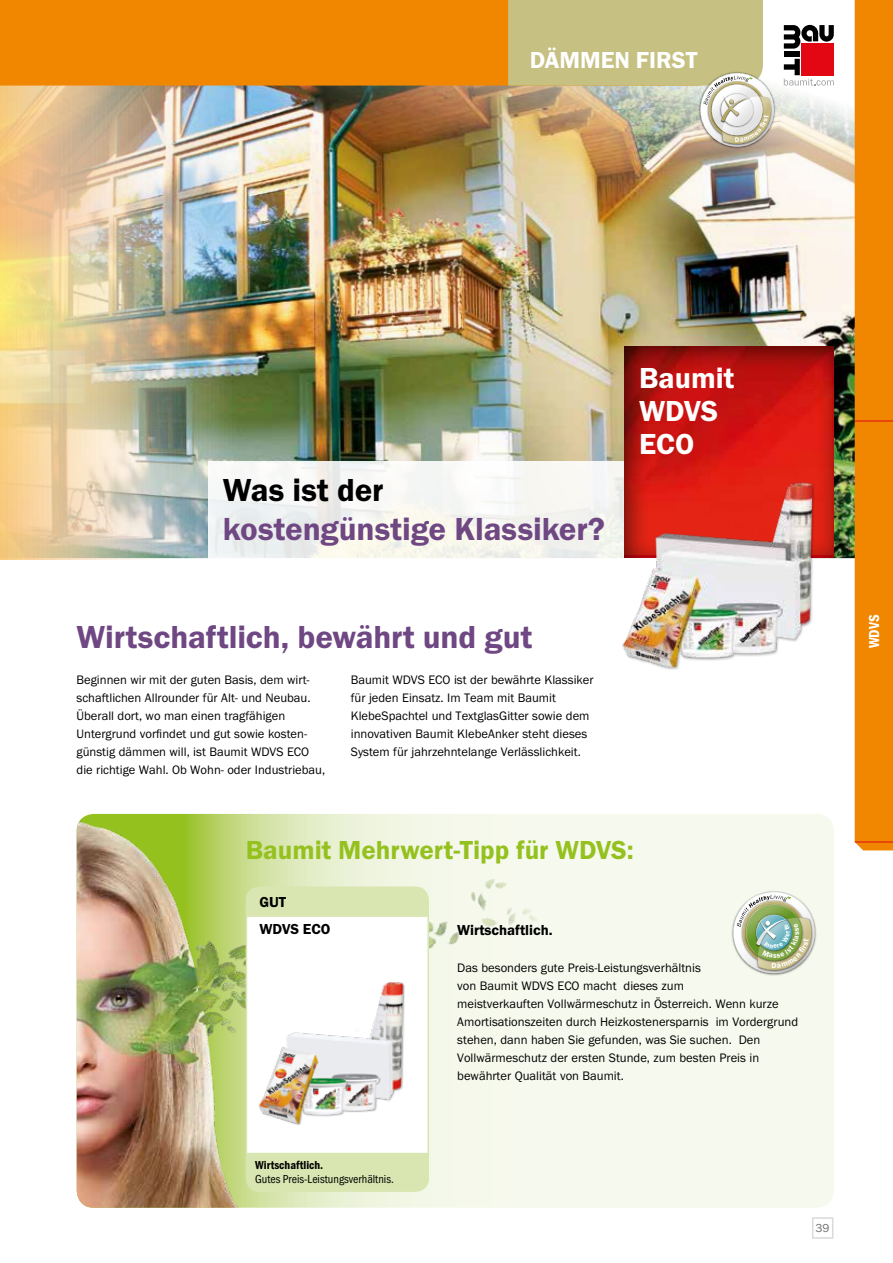
<style>
.page{position:relative;width:893px;height:1263px;background:#fff}
.page>*{position:absolute;margin:0;border:0;box-sizing:border-box;transform-origin:0 0}
.t1{font:33px "BM Franklin Gothic URW Dem";letter-spacing:-.005em;color:#6f4783}
.t2{font:33px "BM Franklin Gothic URW Dem";letter-spacing:-.005em;color:#000}
.t3{font:30px/33px "BM Franklin Gothic URW Dem";color:#fff}
.t4{font:27px "BM Franklin Gothic URW Dem";color:#95c11f}
.t5{font:24px "BM Franklin Gothic URW Dem";color:#fff}
.t6{font:15px/27px "BM Franklin Gothic URW Dem";color:#000}
.t7{font:15px "BM Franklin Gothic URW Con Dem";color:#fff}
.t8{font:12.75px/18px "BM Franklin Gothic URW Boo";color:#000}
.t9{font:12px "BM Franklin Gothic URW Con Boo";color:#000}
.t10{font:12px "BM Franklin Gothic URW Con Dem";color:#000}
.t11{font:12px "BM Franklin Gothic URW Boo";color:#706f6f}
</style>
<div class="page">
<img style="left:314px;top:342px;width:541px;height:216px">
<img style="left:0;top:86px;width:314px;height:473px">
<img style="left:173px;top:0;width:682px;height:342px">
<div style="left:0;top:0;width:508px;height:86px;background:#f18700"></div>
<svg style="left:208px;top:461px;width:414px;height:98px;fill:#f6f7f2"></svg>
<div style="left:622px;top:345px;width:213px;height:216px;background:#000;opacity:.62"></div>
<div style="left:784px;top:51px;width:16px;height:6px;background:#000"></div>
<div style="left:801px;top:43px;width:33px;height:32px;background:#e30613"></div>
<svg style="left:784px;top:25px;width:50px;height:24px"></svg>
<svg style="left:784px;top:59px;width:50px;height:27px"></svg>
<div style="left:622px;top:482px;width:193px;height:188px;background:#000;opacity:.3"></div>
<img style="left:612px;top:479px;width:213px;height:187px">
<img style="left:77px;top:814px;width:816px;height:394px">
<div style="left:246px;top:887px;width:182px;height:304px;background:#fff;border-radius:13px"></div>
<div style="left:246px;top:887px;width:183px;height:305px;border:2px solid #d9e6b1;border-radius:13px"></div>
<div style="left:246px;top:1153px;width:182px;height:38px;background:#d9e6b1"></div>
<div style="left:246px;top:887px;width:182px;height:30px;background:#d9e6b1"></div>
<div style="left:727px;top:886px;width:94px;height:93px;background:#f6f9ed"></div>
<img style="left:258px;top:982px;width:147px;height:143px">
<img style="left:695px;top:68px;width:84px;height:84px">
<div style="left:812px;top:1217px;width:21px;height:22px;border:2px solid #dadada"></div>
<div style="left:855px;top:0;width:38px;height:850px;background:#f18700"></div>
<hr style="left:855px;top:421px;width:38px;height:1px;background:#e30613">
<hr style="left:855px;top:842px;width:38px;height:1px;background:#e30613">
<img style="left:733px;top:892px;width:82px;height:81px">
<img style="left:508px;top:0;width:266px;height:147px">
<h3 class="t5" style="left:530px;top:45px;width:169px">DÄMMEN FIRST</h3>
<h1 class="t2" style="left:223px;top:469px;width:162px">Was ist der</h1>
<h1 class="t1" style="left:223px;top:508px;width:384px">kostengünstige Klassiker?</h1>
<h2 class="t3" style="left:639px;top:362px;width:97px">Baumit<br>WDVS<br>ECO</h2>
<h1 class="t1" style="left:77px;top:617px;width:457px">Wirtschaftlich, bewährt und gut</h1>
<p class="t8" style="left:77px;top:671px;width:250px">Beginnen wir mit der guten Basis, dem wirt&shy;schaftlichen Allrounder für Alt- und Neubau.<br>Überall dort, wo man einen tragfähigen Untergrund vorfindet und gut sowie kosten&shy;günstig dämmen will, ist Baumit WDVS ECO die richtige Wahl. Ob Wohn- oder Industriebau,</p>
<p class="t8" style="left:351px;top:671px;width:244px">Baumit WDVS ECO ist der bewährte Klassiker für jeden Einsatz. Im Team mit Baumit KlebeSpachtel und TextglasGitter sowie dem innovativen Baumit KlebeAnker steht dieses System für jahrzehntelange Verlässlichkeit.</p>
<h3 class="t4" style="left:246px;top:833px;width:389px">Baumit Mehrwert-Tipp für WDVS:</h3>
<p class="t6" style="left:259px;top:889px;width:72px">GUT<br>WDVS ECO</p>
<p class="t6" style="left:457px;top:917px;width:97px">Wirtschaftlich.</p>
<p class="t8" style="left:457px;top:959px;width:342px">Das besonders gute Preis-Leistungsverhältnis<br>von Baumit WDVS ECO macht dieses zum<br>meistverkauften Vollwärmeschutz in Österreich. Wenn kurze Amortisationszeiten durch Heizkostenersparnis im Vordergrund stehen, dann haben Sie gefunden, was Sie suchen. Den Vollwärmeschutz der ersten Stunde, zum besten Preis in bewährter Qualität von Baumit.</p>
<p class="t10" style="left:255px;top:1158px;width:70px">Wirtschaftlich.</p>
<p class="t9" style="left:255px;top:1171px;width:140px">Gutes Preis-Leistungsverhältnis.</p>
<p class="t11" style="left:815px;top:1221px;width:16px">39</p>
<p class="t7" style="left:865px;top:648px;width:35px;rotate:-90deg">WDVS</p>
</div>
